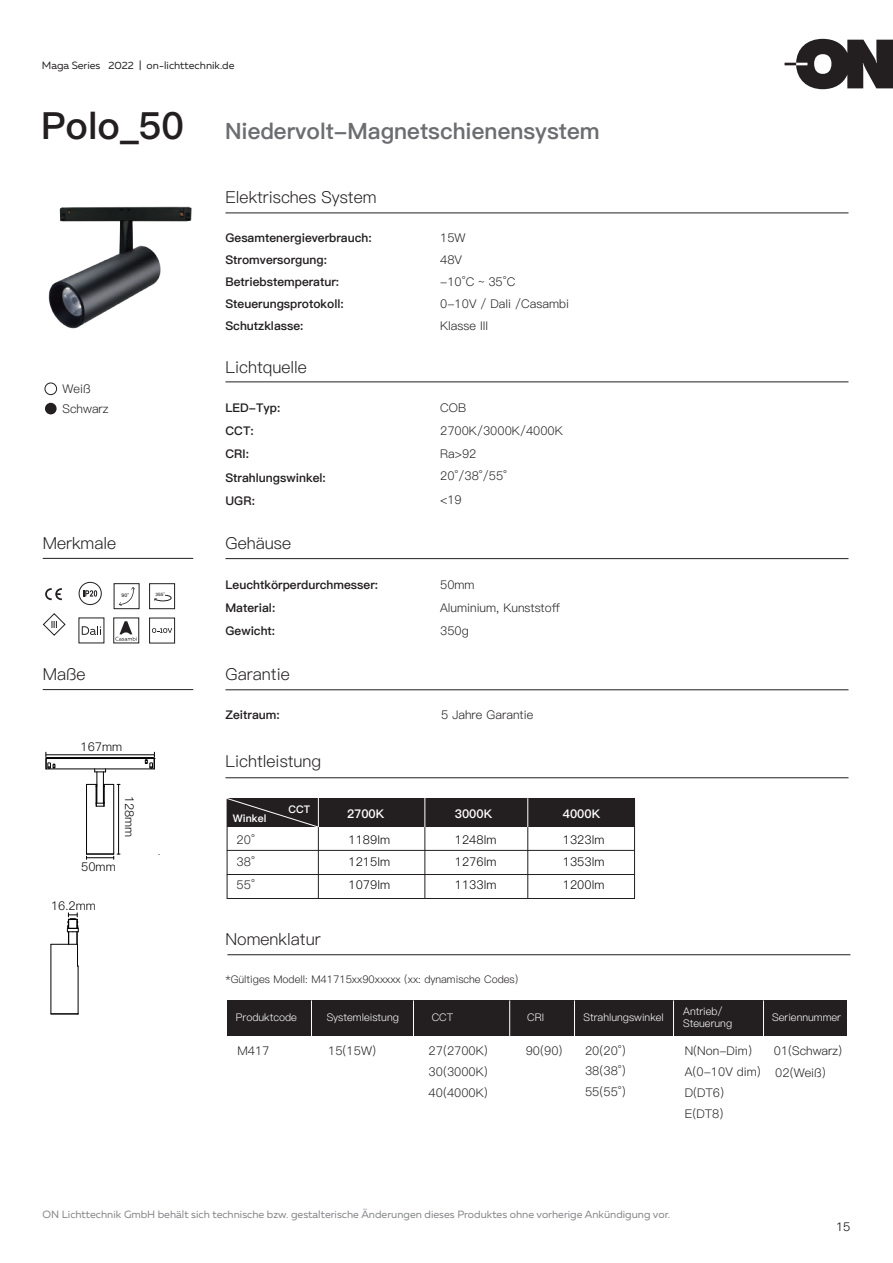
<style>
.page{position:relative;width:893px;height:1263px;background:#fff}
.page>*{position:absolute;margin:0;border:0;box-sizing:border-box;transform-origin:0 0}
.t1{font:37.5px "Ping Fang SC Heavy";color:#231f20}
.t2{font:22.5px "Ping Fang SC Heavy";color:#6c6d70}
.t3{font:16.5px "Ping Fang SC Regular";color:#231f20}
.t4{font:12px/23.4px "Ping Fang SC Regular";color:#231f20}
.t5{font:12px/23.4px "Ping Fang SC Heavy";color:#231f20}
.t6{font:12px "Ping Fang SC Regular";color:#030303}
.t7{font:12px "Ping Fang SC Heavy";color:#fff}
.t8{font:10.5px "Muller";color:#808285}
.t9{font:10.5px/12.6px "Ping Fang SC Regular";color:#fff}
.t10{font:10.5px "Ping Fang SC Regular";color:#231f20}
.t11{font:10.5px "Muller";color:#231f20}
.t12{font:10.5px "Ping Fang SC Heavy";color:#fff}
.t13{font:4.8px "Ping Fang SC Bold";color:#231f20}
.t14{font:4.35px "Ping Fang SC Bold";color:#231f20}
</style>
<div class="page">
<div style="left:45px;top:403px;width:12px;height:11px;background:#231f20;border-radius:50%"></div>
<div style="left:227px;top:798px;width:407px;height:29px;background:#231f20"></div>
<hr style="left:225px;top:213px;width:623px;height:1px;background:#231f20">
<hr style="left:225px;top:382px;width:623px;height:1px;background:#231f20">
<hr style="left:225px;top:558px;width:623px;height:1px;background:#231f20">
<hr style="left:227px;top:850px;width:407px;height:1px;background:#231f20">
<hr style="left:227px;top:874px;width:407px;height:1px;background:#231f20">
<div style="left:227px;top:798px;width:408px;height:101px;border:1px solid #231f20"></div>
<hr style="left:425px;top:827px;width:1px;height:71px;background:#231f20">
<svg style="left:425px;top:798px;width:1px;height:29px"></svg>
<svg style="left:527px;top:798px;width:1px;height:29px"></svg>
<svg style="left:226px;top:798px;width:93px;height:30px"></svg>
<hr style="left:318px;top:827px;width:1px;height:71px;background:#231f20">
<hr style="left:527px;top:827px;width:1px;height:71px;background:#231f20">
<hr style="left:225px;top:689px;width:623px;height:1px;background:#231f20">
<hr style="left:225px;top:777px;width:623px;height:1px;background:#231f20">
<hr style="left:227px;top:954px;width:623px;height:1px;background:#231f20">
<hr style="left:43px;top:558px;width:150px;height:1px;background:#231f20">
<hr style="left:43px;top:689px;width:150px;height:1px;background:#231f20">
<svg style="left:45px;top:588px;width:17px;height:12px"></svg>
<svg style="left:83px;top:590px;width:14px;height:7px"></svg>
<div style="left:79px;top:582px;width:23px;height:23px;border:1px solid #231f20;border-radius:50%"></div>
<svg style="left:784px;top:39px;width:109px;height:50px"></svg>
<svg style="left:45px;top:613px;width:21px;height:23px"></svg>
<div style="left:114px;top:583px;width:25px;height:26px;border:1px solid #231f20"></div>
<svg style="left:119px;top:587px;width:16px;height:19px"></svg>
<div style="left:149px;top:583px;width:26px;height:26px;border:1px solid #231f20"></div>
<svg style="left:154px;top:594px;width:18px;height:8px"></svg>
<div style="left:228px;top:1000px;width:619px;height:36px;background:#231f20"></div>
<hr style="left:311px;top:1000px;width:1px;height:36px;background:#fff">
<hr style="left:413px;top:1000px;width:1px;height:36px;background:#fff">
<hr style="left:509px;top:1000px;width:1px;height:36px;background:#fff">
<hr style="left:574px;top:1000px;width:1px;height:36px;background:#fff">
<hr style="left:673px;top:1000px;width:1px;height:36px;background:#fff">
<hr style="left:763px;top:1000px;width:1px;height:36px;background:#fff">
<div style="left:114px;top:618px;width:25px;height:25px;border:1px solid #231f20"></div>
<svg style="left:115px;top:621px;width:22px;height:20px"></svg>
<svg style="left:82px;top:626px;width:19px;height:9px"></svg>
<img style="left:45px;top:206px;width:212px;height:204px">
<div style="left:149px;top:618px;width:26px;height:25px;border:1px solid #231f20"></div>
<svg style="left:152px;top:628px;width:20px;height:5px"></svg>
<hr style="left:86px;top:784px;width:1px;height:70px;background:#030303">
<hr style="left:113px;top:784px;width:1px;height:70px;background:#030303">
<hr style="left:97px;top:772px;width:1px;height:31px;background:#030303">
<hr style="left:103px;top:772px;width:1px;height:31px;background:#030303">
<svg style="left:94px;top:770px;width:12px;height:3px"></svg>
<hr style="left:51px;top:944px;width:1px;height:70px;background:#030303">
<hr style="left:78px;top:966px;width:1px;height:48px;background:#030303">
<svg style="left:51px;top:1013px;width:28px;height:2px"></svg>
<svg style="left:87px;top:784px;width:33px;height:23px"></svg>
<hr style="left:118px;top:784px;width:1px;height:70px;background:#030303">
<svg style="left:86px;top:854px;width:34px;height:5px"></svg>
<svg style="left:51px;top:913px;width:28px;height:54px"></svg>
<hr style="left:47px;top:757px;width:107px;height:1px;background:#030303">
<hr style="left:46px;top:758px;width:108px;height:1px;background:#030303">
<hr style="left:46px;top:769px;width:108px;height:1px;background:#030303">
<hr style="left:46px;top:754px;width:108px;height:1px;background:#030303">
<svg style="left:145px;top:752px;width:10px;height:18px"></svg>
<svg style="left:46px;top:752px;width:10px;height:18px"></svg>
<p class="t11" style="left:42px;top:58px;width:194px">Maga Series 2022 | on-lichttechnik.de</p>
<h1 class="t1" style="left:41px;top:103px;width:144px">Polo_50</h1>
<p class="t4" style="left:63px;top:379px;width:48px;line-height:19.8px">Weiß<br>Schwarz</p>
<h3 class="t3" style="left:43px;top:533px;width:75px">Merkmale</h3>
<h3 class="t3" style="left:43px;top:664px;width:44px">Maße</h3>
<p class="t13" style="left:122px;top:592px;width:9px">90°</p>
<p class="t14" style="left:156px;top:592px;width:11px">355°</p>
<p class="t6" style="left:80px;top:740px;width:43px">167mm</p>
<p class="t6" style="left:137px;top:795px;width:43px;rotate:90deg">128mm</p>
<p class="t6" style="left:81px;top:860px;width:36px">50mm</p>
<p class="t6" style="left:51px;top:898px;width:46px">16.2mm</p>
<h2 class="t2" style="left:225px;top:117px;width:376px">Niedervolt-Magnetschienensystem</h2>
<h3 class="t3" style="left:225px;top:188px;width:153px">Elektrisches System</h3>
<p class="t5" style="left:225px;top:227px;width:148px;line-height:21.9px">Gesamtenergieverbrauch:<br>Stromversorgung:<br>Betriebstemperatur:<br>Steuerungsprotokoll:<br>Schutzklasse:</p>
<h3 class="t3" style="left:225px;top:357px;width:83px">Lichtquelle</h3>
<p class="t5" style="left:225px;top:396px;width:102px">LED-Typ:<br>CCT:<br>CRI:<br>Strahlungswinkel:<br>UGR:</p>
<h3 class="t3" style="left:225px;top:533px;width:67px">Gehäuse</h3>
<p class="t4" style="left:440px;top:227px;width:130px;line-height:21.9px">15W<br>48V<br>-10°C ~ 35°C<br>0-10V / Dali /Casambi<br>Klasse III</p>
<p class="t4" style="left:440px;top:396px;width:124px">COB<br>2700K/3000K/4000K<br>Ra&gt;92</p>
<p class="t4" style="left:440px;top:464px;width:69px">20°/38°/55° &lt;19</p>
<p class="t5" style="left:225px;top:573px;width:154px">Leuchtkörperdurchmesser:<br>Material:<br>Gewicht:</p>
<p class="t4" style="left:440px;top:573px;width:121px">50mm<br>Aluminium, Kunststoff<br>350g</p>
<h3 class="t3" style="left:225px;top:664px;width:66px">Garantie</h3>
<p class="t5" style="left:225px;top:703px;width:56px">Zeitraum:</p>
<p class="t4" style="left:441px;top:703px;width:94px">5 Jahre Garantie</p>
<h3 class="t3" style="left:225px;top:752px;width:97px">Lichtleistung</h3>
<p class="t12" style="left:233px;top:812px;width:35px">Winkel</p>
<p class="t12" style="left:289px;top:803px;width:23px">CCT</p>
<p class="t7" style="left:347px;top:806px;width:39px">2700K</p>
<p class="t7" style="left:455px;top:806px;width:39px">3000K</p>
<p class="t7" style="left:563px;top:806px;width:39px">4000K</p>
<p class="t4" style="left:237px;top:828px;width:20px">20°</p>
<p class="t6" style="left:349px;top:832px;width:43px">1189lm</p>
<p class="t6" style="left:455px;top:832px;width:43px">1248lm</p>
<p class="t6" style="left:563px;top:832px;width:43px">1323lm</p>
<p class="t4" style="left:237px;top:850px;width:20px">38°</p>
<p class="t6" style="left:349px;top:854px;width:43px">1215lm</p>
<p class="t6" style="left:455px;top:854px;width:43px">1276lm</p>
<p class="t6" style="left:563px;top:854px;width:43px">1353lm</p>
<p class="t4" style="left:237px;top:873px;width:20px">55°</p>
<p class="t6" style="left:349px;top:878px;width:43px">1079lm</p>
<p class="t6" style="left:455px;top:878px;width:43px">1133lm</p>
<p class="t6" style="left:563px;top:878px;width:43px">1200lm</p>
<h3 class="t3" style="left:225px;top:929px;width:97px">Nomenklatur</h3>
<p class="t10" style="left:225px;top:973px;width:294px">*Gültiges Modell: M41715xx90xxxxx (xx: dynamische Codes)</p>
<p class="t9" style="left:236px;top:1011px;width:62px">Produktcode</p>
<p class="t9" style="left:327px;top:1011px;width:74px">Systemleistung</p>
<p class="t9" style="left:432px;top:1011px;width:23px">CCT</p>
<p class="t9" style="left:527px;top:1011px;width:18px">CRI</p>
<p class="t9" style="left:584px;top:1011px;width:82px">Strahlungswinkel</p>
<p class="t9" style="left:683px;top:1005px;width:50px">Antrieb/<br>Steuerung</p>
<p class="t9" style="left:772px;top:1011px;width:70px">Seriennummer</p>
<p class="t4" style="left:585px;top:1040px;width:42px;line-height:20.5px;text-align:justify">20(20°)<br>38(38°)<br>55(55°)</p>
<p class="t4" style="left:237px;top:1039px;width:34px">M417</p>
<p class="t4" style="left:328px;top:1039px;width:49px">15(15W)</p>
<p class="t4" style="left:429px;top:1041px;width:61px;line-height:20.5px;text-align:justify">27(2700K)<br>30(3000K)<br>40(4000K)</p>
<p class="t4" style="left:526px;top:1039px;width:38px">90(90)</p>
<p class="t4" style="left:685px;top:1041px;width:78px;line-height:20.7px">N(Non-Dim)<br>A(0-10V dim)</p>
<p class="t4" style="left:774px;top:1039px;width:70px">01(Schwarz)</p>
<p class="t4" style="left:775px;top:1060px;width:52px">02(Weiß)</p>
<p class="t4" style="left:685px;top:1082px;width:41px;line-height:20.7px">D(DT6)<br>E(DT8)</p>
<p class="t8" style="left:43px;top:1208px;width:629px">ON Lichttechnik GmbH behält sich technische bzw. gestalterische Änderungen dieses Produktes ohne vorherige Ankündigung vor.</p>
<p class="t6" style="left:836px;top:1219px;width:16px">15</p>
</div>
